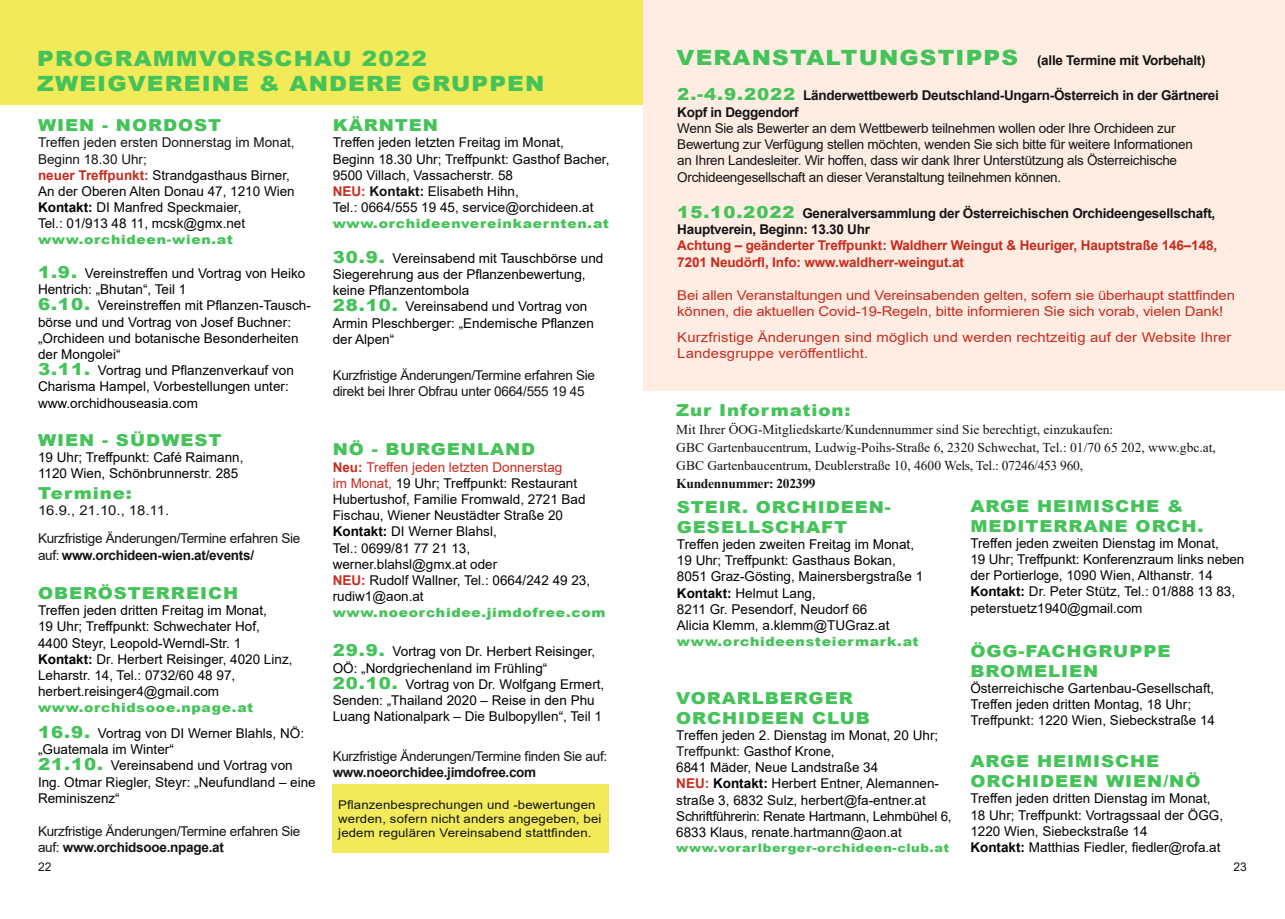
<style>
.page{position:relative;width:1285px;height:919px;background:#fff}
.page>*{position:absolute;margin:0;border:0;box-sizing:border-box;transform-origin:0 0}
.t1{font:900 21px/25.2px "Arial";letter-spacing:.05em;color:#44c359;scale:1.1 1}
.t2{font:900 16.5px/19.8px "Arial";letter-spacing:.05em;color:#44c359;scale:1.1 1}
.t3{font:13.5px/16.2px "Arial";color:#010305}
.t4{font:13.5px/16.2px "Arial";color:#000}
.t5{font:13.5px/16.2px "Arial";letter-spacing:-.02em;color:#131413}
.t6{font:700 13.5px/16.2px "Arial";letter-spacing:-.02em;color:#131413}
.t7{font:13.5px/18px "Times New Roman";color:#131413}
.t8{font:13.5px/16.5px "Arial";letter-spacing:-.01em;color:#ca2a1e;scale:1.1 1}
.t9{font:700 13.5px/16.5px "Arial";letter-spacing:-.01em;color:#ca2a1e}
.t10{font:13.5px/16.2px "Arial";letter-spacing:.01em;color:#ca2a1e;scale:1.1 1}
.t11{font:13.5px "Arial";letter-spacing:-.02em;color:#131413;scale:1.1 1}
.t12{font:700 13.5px "Times New Roman";letter-spacing:-.02em;color:#131413}
.t13{font:900 12.75px "Arial";letter-spacing:.05em;color:#44c359;scale:1.1 1}
.t14{font:12px/14.4px "Arial";letter-spacing:.01em;color:#131413;scale:1.1 1}
.t15{font:12px "Arial";letter-spacing:.01em;color:#131413}
.t16{font:900 11.7px "Arial";letter-spacing:.045em;color:#44c359;scale:1.1 1}
.s1{color:#131413}
.s2{font-weight:700;color:#ca2a1e}
.s3{font-weight:700}
.s4{font-weight:700;color:#131413}
.s5{font-weight:900;font-size:16.5px;color:#44c359}
.s6{font-weight:700;color:#010305}
.s7{color:#010305}
.s8{color:#ca2a1e}
.s9{font-weight:900;font-size:21px;color:#44c359}
</style>
<div class="page">
<div style="left:0;top:0;width:642px;height:104px;background:#f2ea59"></div>
<div style="left:332px;top:784px;width:277px;height:68px;background:#f2ea59"></div>
<div style="left:643px;top:0;width:641px;height:390px;background:#ffede3"></div>
<h1 class="t1" style="left:37px;top:45px;width:462px">PROGRAMMVORSCHAU 2022<br>ZWEIGVEREINE &amp; ANDERE GRUPPEN</h1>
<p class="t2" style="left:38px;top:115px;width:168px">WIEN - NORDOST</p>
<p class="t3" style="left:38px;top:134px;width:258px"><span class="s1">Treffen jeden ersten Donnerstag im Monat, Beginn 18.30 Uhr;<br></span><span class="s2">neuer Treffpunkt:</span> Strandgasthaus Birner, An der Oberen Alten Donau 47, 1210 Wien <span class="s3">Kontakt:</span> DI Manfred Speckmaier,<br>Tel.: 01/913 48 11, mcsk@gmx.net</p>
<p class="t13" style="left:38px;top:230px;width:179px">www.orchideen-wien.at</p>
<p class="t2" style="left:332px;top:115px;width:97px">KÄRNTEN</p>
<p class="t3" style="left:332px;top:134px;width:278px">Treffen jeden letzten Freitag im Monat,<br>Beginn 18.30 Uhr; Treffpunkt: Gasthof Bacher, 9500 Villach, Vassacherstr. 58<br><span class="s2">NEU:</span> <span class="s4">Kontakt:</span> Elisabeth Hihn,<br>Tel.: 0664/555 19 45, service@orchideen.at</p>
<p class="t13" style="left:332px;top:214px;width:253px">www.orchideenvereinkaernten.at</p>
<p class="t4" style="left:38px;top:265px;width:274px"><span class="s5">1.9.</span> Vereinstreffen und Vortrag von Heiko Hentrich: „Bhutan“, Teil 1<br><span class="s5">6.10.</span> Vereinstreffen mit Pflanzen-Tausch&shy;börse und und Vortrag von Josef Buchner: „Orchideen und botanische Besonderheiten der Mongolei“<br><span class="s5">3.11.</span> Vortrag und Pflanzenverkauf von Charisma Hampel, Vorbestellungen unter: www.orchidhouseasia.com</p>
<p class="t2" style="left:38px;top:429px;width:168px">WIEN - SÜDWEST</p>
<p class="t4" style="left:38px;top:449px;width:207px">19 Uhr; Treffpunkt: Café Raimann,<br>1120 Wien, Schönbrunnerstr. 285</p>
<p class="t2" style="left:38px;top:482px;width:87px">Termine:</p>
<p class="t11" style="left:38px;top:500px;width:121px">16.9., 21.10., 18.11.</p>
<p class="t5" style="left:38px;top:530px;width:264px">Kurzfristige Änderungen/Termine erfahren Sie auf: <span class="s3">www.orchideen-wien.at/events/</span></p>
<p class="t2" style="left:38px;top:582px;width:183px">OBERÖSTERREICH</p>
<p class="t4" style="left:38px;top:602px;width:256px">Treffen jeden dritten Freitag im Monat,<br>19 Uhr; Treffpunkt: Schwechater Hof, 4400 Steyr, Leopold-Werndl-Str. 1<br><span class="s6">Kontakt:</span> <span class="s7">Dr. Herbert Reisinger, 4020 Linz, Leharstr. 14, Tel.: 0732/60 48 97, herbert.reisinger4@gmail.com</span></p>
<p class="t13" style="left:38px;top:697px;width:197px">www.orchidsooe.npage.at</p>
<p class="t4" style="left:38px;top:725px;width:279px"><span class="s5">16.9.</span> Vortrag von DI Werner Blahls, NÖ: „Guatemala im Winter“<br><span class="s5">21.10.</span> Vereinsabend und Vortrag von<br>Ing. Otmar Riegler, Steyr: „Neufundland – eine<br>Reminiszenz“</p>
<p class="t5" style="left:38px;top:822px;width:264px">Kurzfristige Änderungen/Termine erfahren Sie auf: <span class="s3">www.orchidsooe.npage.at</span></p>
<p class="t4" style="left:332px;top:250px;width:272px"><span class="s5">30.9.</span> Vereinsabend mit Tauschbörse und<br>Siegerehrung aus der Pflanzenbewertung, keine Pflanzentombola<br><span class="s5">28.10.</span> Vereinsabend und Vortrag von<br>Armin Pleschberger: „Endemische Pflanzen der Alpen“</p>
<p class="t5" style="left:332px;top:367px;width:264px">Kurzfristige Änderungen/Termine erfahren Sie direkt bei Ihrer Obfrau unter 0664/555 19 45</p>
<p class="t2" style="left:332px;top:439px;width:186px">NÖ - BURGENLAND</p>
<p class="t3" style="left:332px;top:458px;width:259px"><span class="s2">Neu:</span> <span class="s8">Treffen jeden letzten Donnerstag<br>im Monat,</span> 19 Uhr; Treffpunkt: Restaurant<br>Hubertushof, Familie Fromwald, 2721 Bad<br>Fischau, Wiener Neustädter Straße 20<br><span class="s3">Kontakt:</span> DI Werner Blahsl,<br>Tel.: 0699/81 77 21 13, werner.blahsl@gmx.at oder<br><span class="s2">NEU:</span> Rudolf Wallner, Tel.: 0664/242 49 23, rudiw1@aon.at</p>
<p class="t13" style="left:332px;top:602px;width:249px">www.noeorchidee.jimdofree.com</p>
<p class="t4" style="left:332px;top:643px;width:273px"><span class="s5">29.9.</span> Vortrag von Dr. Herbert Reisinger, OÖ: „Nordgriechenland im Frühling“ <span class="s5">20.10.</span> Vortrag von Dr. Wolfgang Ermert, Senden: „Thailand 2020 – Reise in den Phu Luang Nationalpark – Die Bulbopyllen“, Teil 1</p>
<p class="t5" style="left:332px;top:748px;width:276px">Kurzfristige Änderungen/Termine finden Sie auf:</p>
<p class="t6" style="left:332px;top:764px;width:205px">www.noeorchidee.jimdofree.com</p>
<p class="t14" style="left:338px;top:797px;width:241px">Pflanzenbesprechungen und -bewertungen werden, sofern nicht anders angegeben, bei jedem regulären Vereinsabend stattfinden.</p>
<p class="t6" style="left:676px;top:52px;width:530px"><span class="s9">VERANSTALTUNGSTIPPS</span> (alle Termine mit Vorbehalt)</p>
<p class="t6" style="left:677px;top:88px;width:543px"><span class="s5">2.-4.9.2022</span> Länderwettbewerb Deutschland-Ungarn-Österreich in der Gärtnerei<br>Kopf in Deggendorf</p>
<p class="t5" style="left:677px;top:120px;width:517px">Wenn Sie als Bewerter an dem Wettbewerb teilnehmen wollen oder Ihre Orchideen zur Bewertung zur Verfügung stellen möchten, wenden Sie sich bitte für weitere Informationen an Ihren Landesleiter. Wir hoffen, dass wir dank Ihrer Unterstützung als Österreichische Orchideengesellschaft an dieser Veranstaltung teilnehmen können.</p>
<p class="t6" style="left:677px;top:205px;width:539px"><span class="s5">15.10.2022</span> Generalversammlung der Österreichischen Orchideengesellschaft,<br>Hauptverein, Beginn: 13.30 Uhr</p>
<p class="t9" style="left:677px;top:237px;width:541px">Achtung – geänderter Treffpunkt: Waldherr Weingut &amp; Heuriger, Hauptstraße 146–148,<br>7201 Neudörfl, Info: www.waldherr-weingut.at</p>
<p class="t8" style="left:677px;top:287px;width:508px">Bei allen Veranstaltungen und Vereinsabenden gelten, sofern sie überhaupt stattfinden können, die aktuellen Covid-19-Regeln, bitte informieren Sie sich vorab, vielen Dank!</p>
<p class="t10" style="left:677px;top:328px;width:505px">Kurzfristige Änderungen sind möglich und werden rechtzeitig auf der Website Ihrer<br>Landesgruppe veröffentlicht.</p>
<p class="t2" style="left:676px;top:399px;width:160px">Zur Information:</p>
<p class="t7" style="left:676px;top:420px;width:541px">Mit Ihrer ÖOG-Mitgliedskarte/Kundennummer sind Sie berechtigt, einzukaufen:<br>GBC Gartenbaucentrum, Ludwig-Poihs-Straße 6, 2320 Schwechat, Tel.: 01/70 65 202, www.gbc.at,<br>GBC Gartenbaucentrum, Deublerstraße 10, 4600 Wels, Tel.: 07246/453 960,</p>
<p class="t12" style="left:676px;top:473px;width:141px">Kundennummer: 202399</p>
<p class="t2" style="left:676px;top:496px;width:196px">STEIR. ORCHIDEEN-<br>GESELLSCHAFT</p>
<p class="t4" style="left:676px;top:536px;width:248px">Treffen jeden zweiten Freitag im Monat, 19 Uhr; Treffpunkt: Gasthaus Bokan, 8051 Graz-Gösting, Mainersbergstraße 1<br><span class="s6">Kontakt:</span> <span class="s7">Helmut Lang,<br>8211 Gr. Pesendorf, Neudorf 66<br>Alicia Klemm, a.klemm@TUGraz.at</span></p>
<p class="t13" style="left:676px;top:632px;width:221px">www.orchideensteiermark.at</p>
<p class="t2" style="left:676px;top:687px;width:177px">VORARLBERGER<br>ORCHIDEEN CLUB</p>
<p class="t3" style="left:676px;top:726px;width:277px">Treffen jeden 2. Dienstag im Monat, 20 Uhr; <span class="s1">Treffpunkt:</span> Gasthof Krone,<br>6841 Mäder, Neue Landstraße 34<br><span class="s2">NEU:</span> <span class="s3">Kontakt:</span> Herbert Entner, Alemannen&shy;straße 3, 6832 Sulz, herbert@fa-entner.at Schriftführerin: Renate Hartmann, Lehmbühel 6, 6833 Klaus, renate.hartmann@aon.at</p>
<p class="t16" style="left:676px;top:839px;width:249px">www.vorarlberger-orchideen-club.at</p>
<p class="t2" style="left:970px;top:495px;width:213px">ARGE HEIMISCHE &amp;<br>MEDITERRANE ORCH.</p>
<p class="t3" style="left:970px;top:535px;width:275px">Treffen jeden zweiten Dienstag im Monat,<br>19 Uhr; Treffpunkt: Konferenzraum links neben der Portierloge, 1090 Wien, Althanstr. 14<br><span class="s3">Kontakt:</span> Dr. Peter Stütz, Tel.: 01/888 13 83, peterstuetz1940@gmail.com</p>
<p class="t2" style="left:970px;top:640px;width:183px">ÖGG-FACHGRUPPE<br>BROMELIEN</p>
<p class="t3" style="left:970px;top:679px;width:246px">Österreichische Gartenbau-Gesellschaft,<br>Treffen jeden dritten Montag, 18 Uhr;<br>Treffpunkt: 1220 Wien, Siebeckstraße 14</p>
<p class="t2" style="left:970px;top:751px;width:211px">ARGE HEIMISCHE<br>ORCHIDEEN WIEN/NÖ</p>
<p class="t3" style="left:970px;top:790px;width:254px">Treffen jeden dritten Dienstag im Monat, 18 Uhr; Treffpunkt: Vortragssaal der ÖGG, 1220 Wien, Siebeckstraße 14<br><span class="s3">Kontakt:</span> Matthias Fiedler, fiedler@rofa.at</p>
<p class="t15" style="left:38px;top:858px;width:15px">22</p>
<p class="t15" style="left:1232px;top:858px;width:15px">23</p>
</div>
